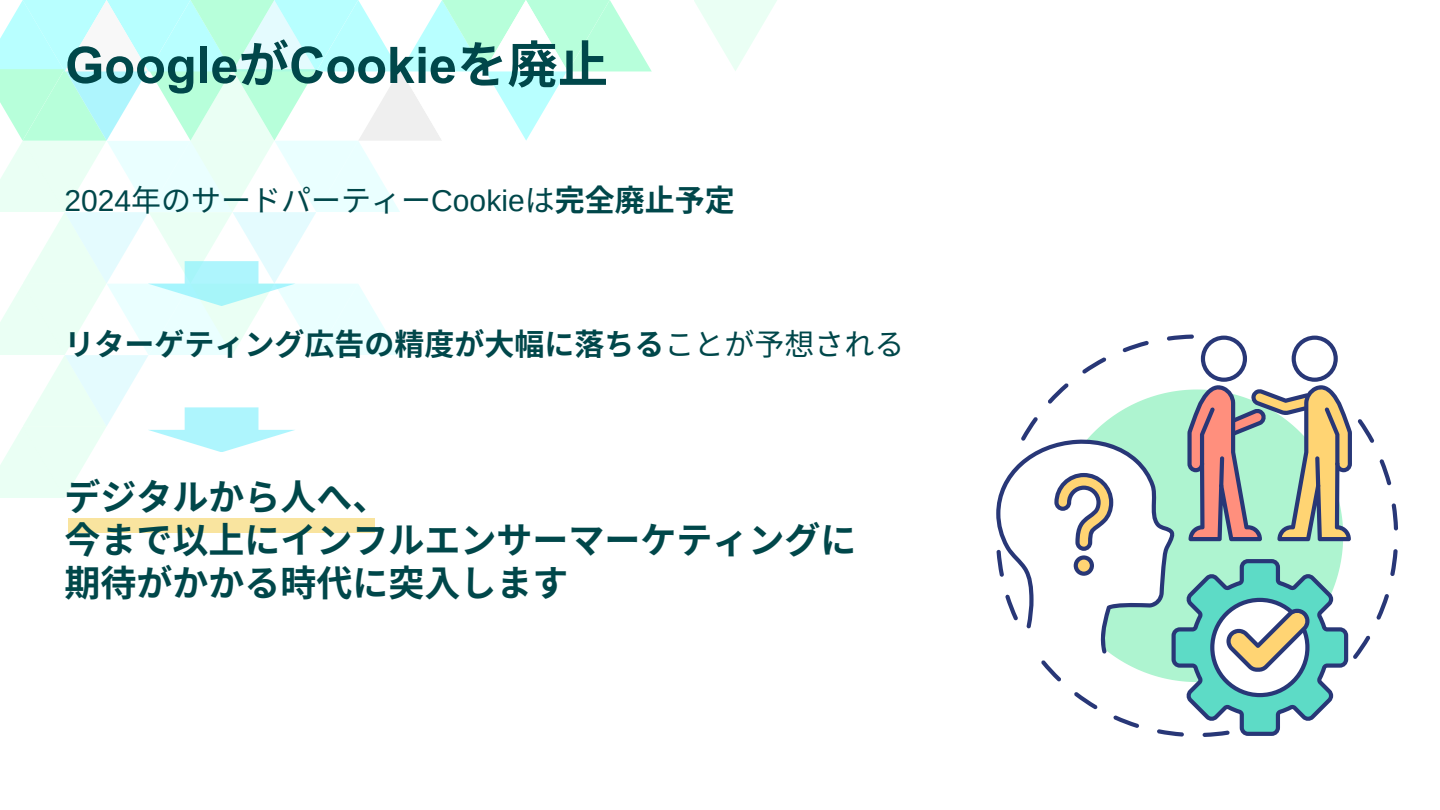
<style>
.page{position:relative;width:1440px;height:810px;background:#fff}
.page>*{position:absolute;margin:0;border:0;box-sizing:border-box;transform-origin:0 0}
.t1{font:700 50.4px "Arial MT Pro";color:#00474a}
.t2{font:700 36px/42.8px "Noto Sans CJ Ksc";color:#00474a}
.t3{font:700 30px "Noto Sans CJ Ksc";color:#00474a}
.t4{font:30px "Noto Sans CJ Ksc";color:#00474a}
.s1{font-family:"Noto Sans CJ Ksc"}
.s2{font-family:"Arimo"}
.s3{font-weight:700}
.s4{font-weight:400}
</style>
<div class="page">
<svg style="left:23px;top:141px;width:84px;height:71px"></svg>
<svg style="left:107px;top:141px;width:42px;height:71px;fill:#edffff"></svg>
<div style="left:149px;top:141px;width:83px;height:71px;background:#eaffff"></div>
<svg style="left:0;top:141px;width:64px;height:71px;background:#ebfff5"></svg>
<div style="left:191px;top:141px;width:83px;height:71px;background:linear-gradient(to right,#e5fff9,#f9fff9)"></div>
<svg style="left:275px;top:141px;width:41px;height:70px;fill:#ecffff"></svg>
<div style="left:316px;top:141px;width:84px;height:71px;background:linear-gradient(to right,#e5ffff,#f9ffff)"></div>
<svg style="left:23px;top:213px;width:42px;height:71px;fill:#ebfff4"></svg>
<svg style="left:65px;top:212px;width:83px;height:72px;fill:#e9fcfe"></svg>
<svg style="left:0;top:0;width:652px;height:141px"></svg>
<div style="left:694px;top:0;width:83px;height:71px;background:linear-gradient(to right,#f4fff9,#f4fff9)"></div>
<svg style="left:23px;top:284px;width:84px;height:71px"></svg>
<svg style="left:107px;top:284px;width:42px;height:71px;fill:#efffff"></svg>
<div style="left:149px;top:284px;width:83px;height:71px;background:#eaffff"></div>
<svg style="left:0;top:284px;width:64px;height:71px;background:#ebfff5"></svg>
<div style="left:191px;top:284px;width:83px;height:71px;background:linear-gradient(to right,#e3fffb,#fefffb)"></div>
<svg style="left:288px;top:284px;width:28px;height:70px;fill:#eaffff"></svg>
<div style="left:316px;top:284px;width:84px;height:71px;background:linear-gradient(to right,#e5ffff,#f9ffff)"></div>
<svg style="left:23px;top:356px;width:42px;height:71px;fill:#ecfff4"></svg>
<svg style="left:65px;top:355px;width:83px;height:72px;fill:#e9fcfe"></svg>
<div style="left:23px;top:427px;width:84px;height:71px;background:#f5fffa"></div>
<svg style="left:0;top:427px;width:65px;height:71px;fill:#eafff4"></svg>
<svg style="left:149px;top:212px;width:83px;height:49px;fill:#eafff4"></svg>
<svg style="left:233px;top:212px;width:83px;height:49px;fill:#e4fbfe"></svg>
<div style="left:68px;top:519px;width:307px;height:14px;background:#f9e49f"></div>
<svg style="left:148px;top:261px;width:147px;height:45px"></svg>
<svg style="left:148px;top:407px;width:147px;height:45px"></svg>
<svg style="left:996px;top:334px;width:402px;height:403px"></svg>
<p class="t1" style="left:65px;top:46px;width:540px">Google<span class="s1">が</span>Cookie<span class="s1">を廃止</span></p>
<p class="t4" style="left:65px;top:176px;width:670px"><span class="s2">2024</span>年のサードパーティー<span class="s2">Cookie</span>は<span class="s3">完全廃止予定</span></p>
<p class="t3" style="left:65px;top:320px;width:841px">リターゲティング広告の精度が大幅に落ちる<span class="s4">ことが予想される</span></p>
<h1 class="t2" style="left:65px;top:473px;width:794px">デジタルから人へ、<br>今まで以上にインフルエンサーマーケティングに期待がかかる時代に突入します</h1>
</div>
